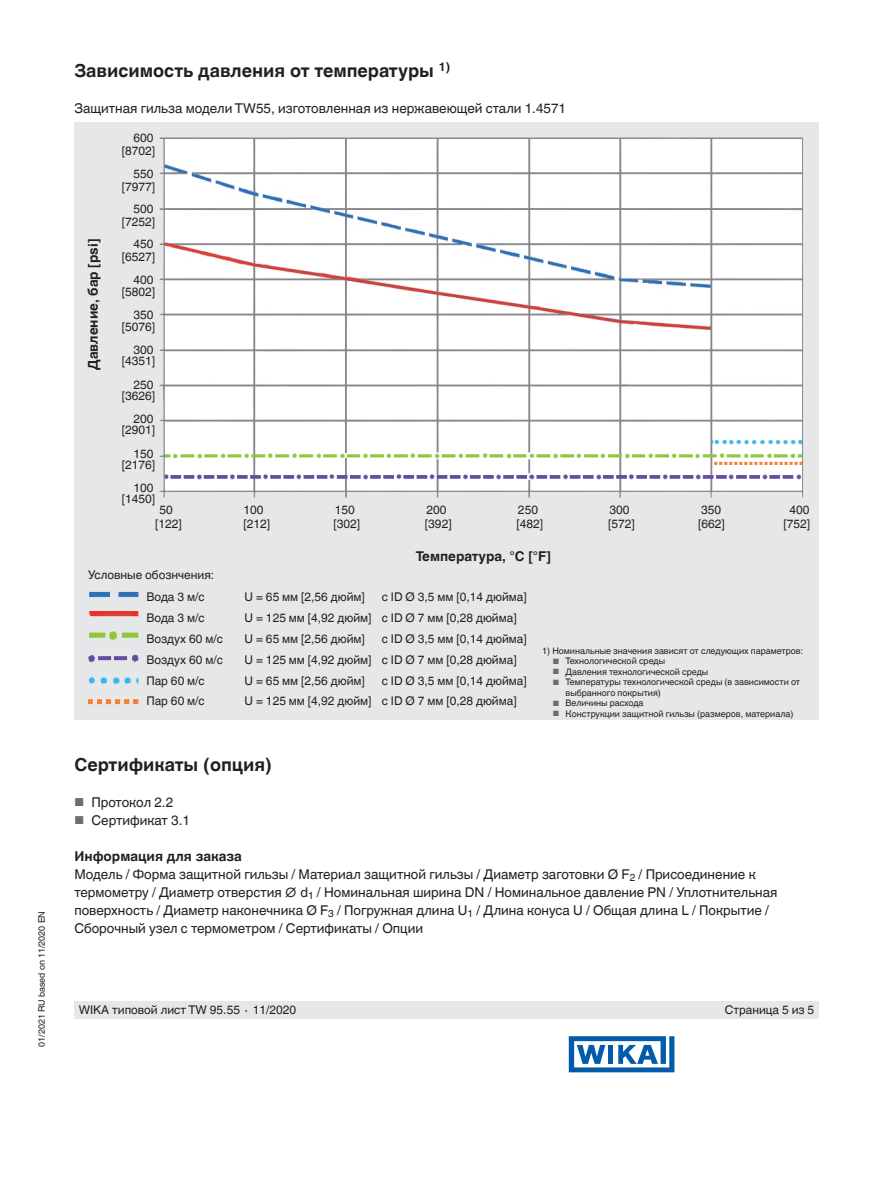
<style>
.page{position:relative;width:893px;height:1188px;background:#fff}
.page>*{position:absolute;margin:0;border:0;box-sizing:border-box;transform-origin:0 0}
.t1{font:700 18px "Helvetica World";color:#231f20}
.t2{font:13.5px/18px "Helvetica World";color:#231f20}
.t3{font:700 13.5px "Helvetica World";color:#231f20}
.t4{font:12px/21.8px "Helvetica World";color:#231f20}
.t5{font:9px/10.5px "Helvetica World";color:#231f20}
.s1{font-size:7.65px;color:#6c6d70}
.s2{font-size:11.55px;color:#6c6d70}
.s3{font-weight:700}
</style>
<div class="page">
<div style="left:74px;top:1001px;width:745px;height:17px;background:#e6e7e9"></div>
<svg style="left:569px;top:1036px;width:105px;height:36px"></svg>
<div style="left:74px;top:123px;width:745px;height:597px;background:#e6e7e9"></div>
<img style="left:88px;top:592px;width:51px;height:112px">
<img style="left:160px;top:137px;width:643px;height:361px">
<p class="t5" style="left:36px;top:1047px;width:137px;rotate:-90deg">01/2021 RU based on 11/2020 EN</p>
<h1 class="t1" style="left:74px;top:60px;width:377px">Зависимость давления от температуры <sup>1)</sup></h1>
<p class="t2" style="left:74px;top:99px;width:493px">Защитная гильза модели TW55, изготовленная из нержавеющей стали 1.4571</p>
<p class="t3" style="left:85px;top:370px;width:133px;rotate:-90deg">Давление, бар [psi]</p>
<p class="t4" style="left:133px;top:127px;width:22px">600</p>
<p class="t4" style="left:133px;top:163px;width:22px">550</p>
<p class="t4" style="left:133px;top:198px;width:22px">500</p>
<p class="t4" style="left:133px;top:233px;width:22px">450</p>
<p class="t4" style="left:133px;top:269px;width:22px">400</p>
<p class="t4" style="left:133px;top:304px;width:22px">350</p>
<p class="t4" style="left:133px;top:339px;width:22px">300</p>
<p class="t4" style="left:133px;top:374px;width:22px">250</p>
<p class="t4" style="left:133px;top:408px;width:22px">200</p>
<p class="t4" style="left:133px;top:443px;width:22px">150</p>
<p class="t4" style="left:133px;top:477px;width:22px">100</p>
<p class="t4" style="left:122px;top:140px;width:35px">[8702]</p>
<p class="t4" style="left:122px;top:176px;width:35px">[7977]</p>
<p class="t4" style="left:122px;top:211px;width:35px">[7252]</p>
<p class="t4" style="left:122px;top:246px;width:35px">[6527]</p>
<p class="t4" style="left:122px;top:281px;width:35px">[5802]</p>
<p class="t4" style="left:122px;top:316px;width:35px">[5076]</p>
<p class="t4" style="left:122px;top:350px;width:35px">[4351]</p>
<p class="t4" style="left:122px;top:385px;width:35px">[3626]</p>
<p class="t4" style="left:122px;top:419px;width:35px">[2901]</p>
<p class="t4" style="left:122px;top:454px;width:35px">[2176]</p>
<p class="t4" style="left:122px;top:488px;width:35px">[1450]</p>
<p class="t4" style="left:159px;top:498px;width:15px">50</p>
<p class="t4" style="left:243px;top:498px;width:22px">100</p>
<p class="t4" style="left:335px;top:498px;width:22px">150</p>
<p class="t4" style="left:426px;top:498px;width:22px">200</p>
<p class="t4" style="left:518px;top:498px;width:22px">250</p>
<p class="t4" style="left:609px;top:498px;width:22px">300</p>
<p class="t4" style="left:701px;top:498px;width:22px">350</p>
<p class="t4" style="left:789px;top:498px;width:22px">400</p>
<p class="t4" style="left:155px;top:513px;width:28px">[122]</p>
<p class="t4" style="left:243px;top:513px;width:28px">[212]</p>
<p class="t4" style="left:333px;top:513px;width:28px">[302]</p>
<p class="t4" style="left:425px;top:513px;width:28px">[392]</p>
<p class="t4" style="left:516px;top:513px;width:28px">[482]</p>
<p class="t4" style="left:608px;top:513px;width:28px">[572]</p>
<p class="t4" style="left:698px;top:513px;width:28px">[662]</p>
<p class="t4" style="left:783px;top:513px;width:28px">[752]</p>
<p class="t3" style="left:416px;top:548px;width:137px">Температура, °C [°F]</p>
<p class="t4" style="left:146px;top:564px;width:69px;text-indent:-58px">Условные обознчения:<br>Вода 3 м/с</p>
<p class="t4" style="left:244px;top:586px;width:122px">U = 65 мм [2,56 дюйм]</p>
<p class="t4" style="left:382px;top:586px;width:146px">с ID Ø 3,5 мм [0,14 дюйма]</p>
<p class="t4" style="left:146px;top:607px;width:60px">Вода 3 м/с</p>
<p class="t4" style="left:244px;top:607px;width:274px">U = 125 мм [4,92 дюйм] с ID Ø 7 мм [0,28 дюйма]</p>
<p class="t4" style="left:146px;top:628px;width:78px">Воздух 60 м/с</p>
<p class="t4" style="left:244px;top:628px;width:122px">U = 65 мм [2,56 дюйм]</p>
<p class="t4" style="left:382px;top:628px;width:146px">с ID Ø 3,5 мм [0,14 дюйма]</p>
<p class="t4" style="left:146px;top:649px;width:78px">Воздух 60 м/с</p>
<p class="t4" style="left:244px;top:649px;width:274px">U = 125 мм [4,92 дюйм] с ID Ø 7 мм [0,28 дюйма]</p>
<p class="t4" style="left:146px;top:669px;width:60px">Пар 60 м/с</p>
<p class="t4" style="left:244px;top:669px;width:122px">U = 65 мм [2,56 дюйм]</p>
<p class="t4" style="left:382px;top:669px;width:146px">с ID Ø 3,5 мм [0,14 дюйма]</p>
<p class="t4" style="left:146px;top:690px;width:60px">Пар 60 м/с</p>
<p class="t4" style="left:244px;top:690px;width:274px">U = 125 мм [4,92 дюйм] с ID Ø 7 мм [0,28 дюйма]</p>
<p class="t5" style="left:542px;top:646px;width:263px">1) Номинальные значения зависят от следующих параметров:</p>
<p class="t5" style="left:553px;top:656px;width:114px"><span class="s1">■</span> Технологической среды</p>
<p class="t5" style="left:553px;top:667px;width:157px"><span class="s1">■</span> Давления технологической среды</p>
<p class="t5" style="left:566px;top:677px;width:236px;text-indent:-13px"><span class="s1">■</span> Температуры технологической среды (в зависимости от выбранного покрытия)</p>
<p class="t5" style="left:553px;top:698px;width:92px"><span class="s1">■</span> Величины расхода</p>
<p class="t5" style="left:553px;top:709px;width:242px"><span class="s1">■</span> Конструкции защитной гильзы (размеров, материала)</p>
<h1 class="t1" style="left:74px;top:754px;width:199px">Сертификаты (опция)</h1>
<p class="t2" style="left:74px;top:793px;width:100px"><span class="s2">■</span> Протокол 2.2</p>
<p class="t2" style="left:74px;top:811px;width:117px"><span class="s2">■</span> Сертификат 3.1</p>
<p class="t2" style="left:74px;top:847px;width:705px"><span class="s3">Информация для заказа<br></span>Модель / Форма защитной гильзы / Материал защитной гильзы / Диаметр заготовки Ø F<sub>2</sub> / Присоединение к термометру / Диаметр отверстия ∅ d<sub>1</sub> / Номинальная ширина DN / Номинальное давление PN / Уплотнительная поверхность / Диаметр наконечника Ø F<sub>3</sub> / Погружная длина U<sub>1</sub> / Длина конуса U / Общая длина L / Покрытие / Сборочный узел с термометром / Сертификаты / Опции</p>
<p class="t4" style="left:79px;top:999px;width:219px">WIKA типовой лист TW 95.55 ∙ 11/2020</p>
<p class="t4" style="left:725px;top:999px;width:91px">Страница 5 из 5</p>
</div>
